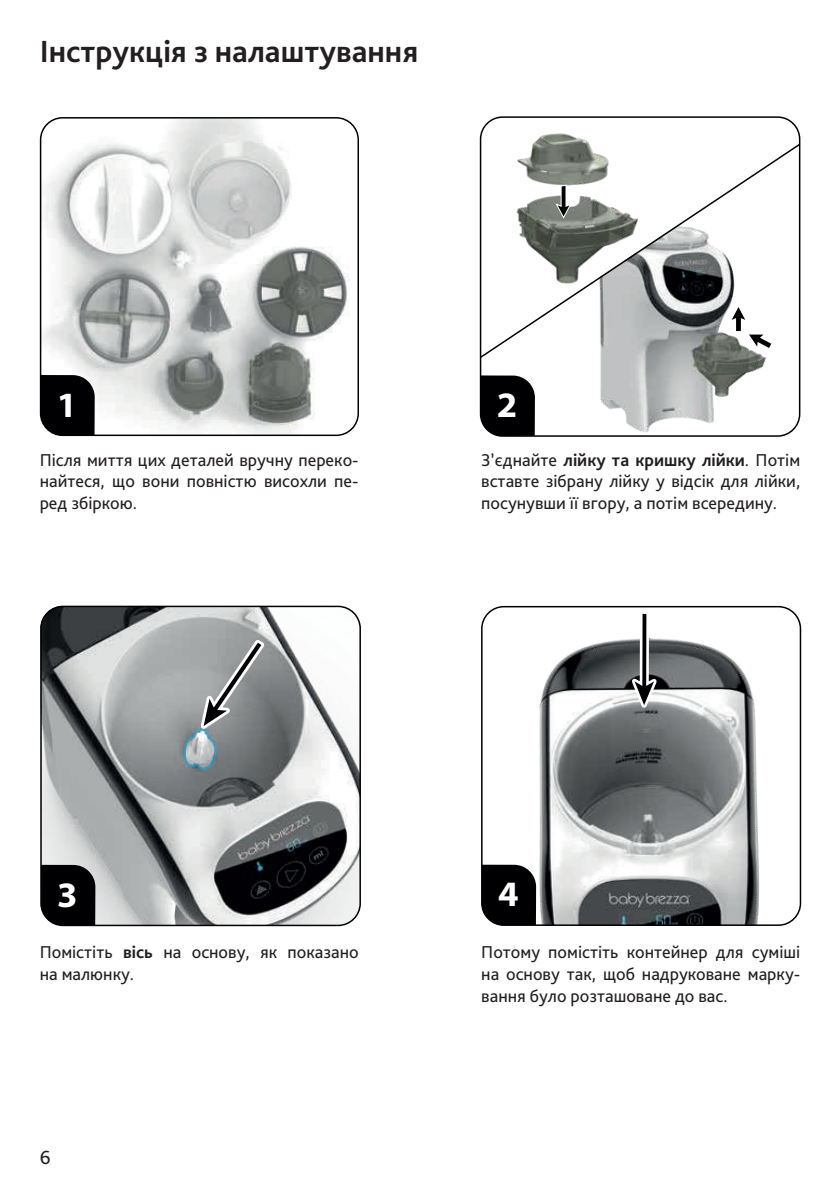
<style>
.page{position:relative;width:840px;height:1191px;background:#fff}
.page>*{position:absolute;margin:0;border:0;box-sizing:border-box;transform-origin:0 0}
.t1{font:700 35.8px "Myriad Pro";color:#fff}
.t2{font:700 32px "Bliss Pro";color:#231f20}
.t3{font:20px "Bliss Pro";color:#231f20}
.t4{font:18px/21.6px "Bliss Pro";color:#231f20;text-align:justify}
.s1{font-weight:700}
</style>
<div class="page">
<img style="left:41px;top:119px;width:317px;height:316px">
<img style="left:536px;top:639px;width:224px;height:284px">
<img style="left:600px;top:359px;width:166px;height:73px">
<img style="left:43px;top:608px;width:316px;height:317px">
<div style="left:40px;top:117px;width:319px;height:319px;border:2px solid #000002;border-radius:22px"></div>
<svg style="left:40px;top:375px;width:55px;height:60px;background:#101012"></svg>
<svg style="left:480px;top:375px;width:54px;height:61px;background:#101012"></svg>
<img style="left:498px;top:116px;width:148px;height:26px">
<svg style="left:479px;top:142px;width:322px;height:217px"></svg>
<svg style="left:554px;top:184px;width:18px;height:35px"></svg>
<svg style="left:623px;top:613px;width:41px;height:106px"></svg>
<div style="left:481px;top:606px;width:319px;height:320px;border:2px solid #000002;border-radius:22px"></div>
<svg style="left:481px;top:864px;width:55px;height:61px;background:#121214"></svg>
<div style="left:40px;top:605px;width:321px;height:321px;border:2px solid #000002;border-radius:22px"></div>
<div style="left:41px;top:865px;width:54px;height:60px;background:#000002"></div>
<svg style="left:184px;top:635px;width:85px;height:135px;background:#8e9395"></svg>
<h2 class="t2" style="left:40px;top:32px;width:380px">Інструкція з налаштування</h2>
<h1 class="t1" style="left:57px;top:381px;width:22px">1</h1>
<h1 class="t1" style="left:496px;top:382px;width:22px">2</h1>
<p class="t4" style="left:40px;top:448px;width:320px">Після миття цих деталей вручну переко&shy;найтеся, що вони повністю висохли пе&shy;ред збіркою.</p>
<p class="t4" style="left:481px;top:448px;width:320px">З’єднайте <span class="s1">лійку та кришку лійки</span>. Потім вставте зібрану лійку у відсік для лійки, посунувши її вгору, а потім всередину.</p>
<h1 class="t1" style="left:57px;top:871px;width:22px">3</h1>
<h1 class="t1" style="left:498px;top:871px;width:22px">4</h1>
<p class="t4" style="left:40px;top:941px;width:320px">Помістіть <span class="s1">вісь</span> на основу, як показано на малюнку.</p>
<p class="t3" style="left:40px;top:1145px;width:12px">6</p>
<p class="t4" style="left:481px;top:941px;width:320px">Потому помістіть контейнер для суміші на основу так, щоб надруковане марку&shy;вання було розташоване до вас.</p>
</div>
